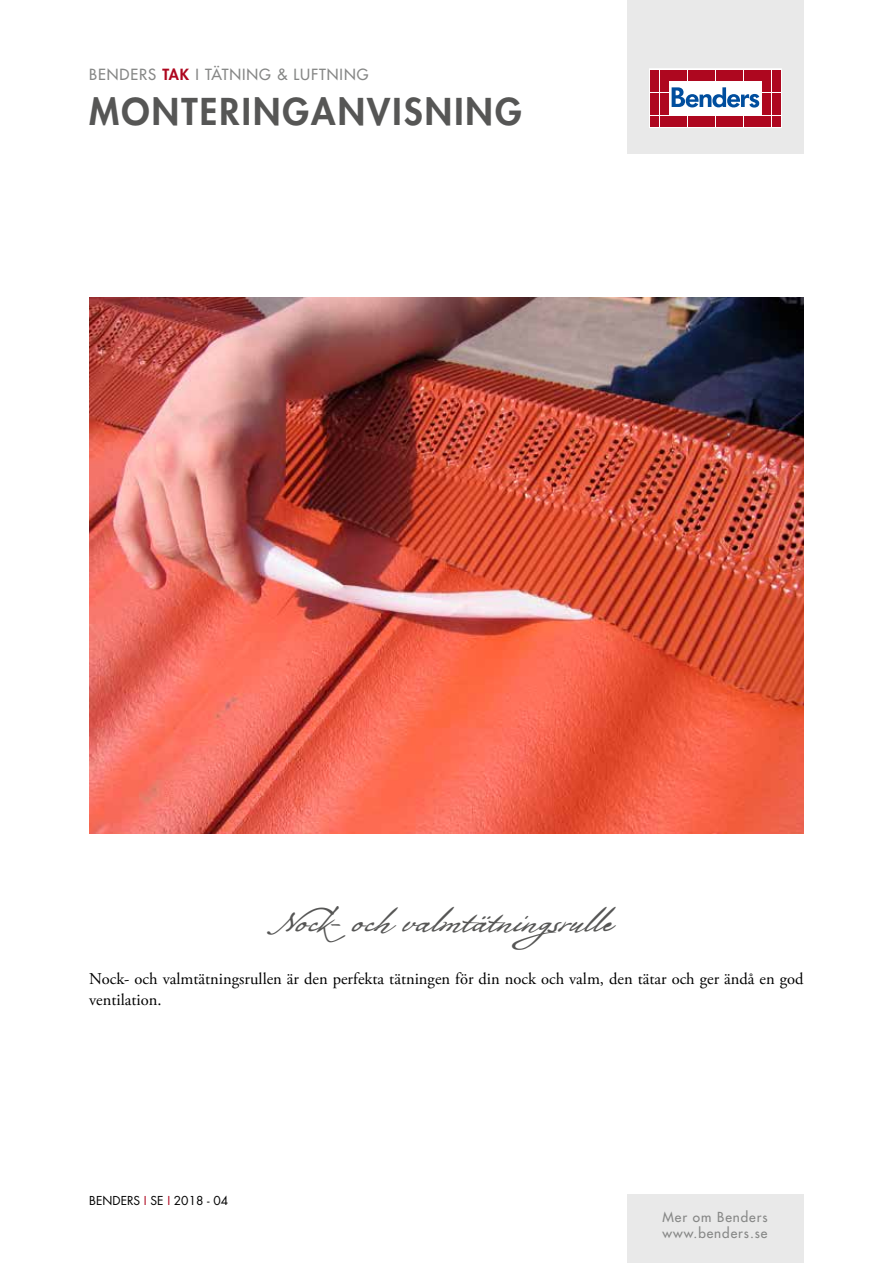
<style>
.page{position:relative;width:893px;height:1263px;background:#fff}
.page>*{position:absolute;margin:0;border:0;box-sizing:border-box;transform-origin:0 0}
.t1{font:800 36px "Futura Std";letter-spacing:.06em;color:#565655}
.t2{font:33px "Bolivar";letter-spacing:.005em;color:#565655}
.t3{font:16.5px/21px "Adobe Garamond Pro";color:#000}
.t4{font:500 15px "Futura Std";letter-spacing:.06em;color:#868786}
.t5{font:500 13.5px/16.2px "Futura Std";letter-spacing:.07em;color:#868786}
.t6{font:12px "Futura Std";color:#000}
.s1{font-weight:800;color:#ae071f}
.s2{color:#ae071f}
</style>
<div class="page">
<div style="left:627px;top:0;width:177px;height:153px;background:#e9e9e9"></div>
<svg style="left:649px;top:69px;width:132px;height:59px;background:#eac2c8"></svg>
<div style="left:651px;top:70px;width:8px;height:10px;background:#ae071f"></div>
<div style="left:660px;top:70px;width:8px;height:10px;background:#ae071f"></div>
<div style="left:651px;top:81px;width:8px;height:11px;background:#ae071f"></div>
<div style="left:660px;top:81px;width:8px;height:11px;background:#ae071f"></div>
<div style="left:651px;top:93px;width:8px;height:10px;background:#ae071f"></div>
<div style="left:660px;top:93px;width:8px;height:10px;background:#ae071f"></div>
<div style="left:651px;top:104px;width:8px;height:11px;background:#ae071f"></div>
<div style="left:660px;top:104px;width:8px;height:11px;background:#ae071f"></div>
<div style="left:651px;top:116px;width:8px;height:10px;background:#ae071f"></div>
<div style="left:660px;top:116px;width:8px;height:10px;background:#ae071f"></div>
<div style="left:669px;top:70px;width:8px;height:10px;background:#ae071f"></div>
<div style="left:679px;top:70px;width:8px;height:10px;background:#ae071f"></div>
<div style="left:688px;top:70px;width:8px;height:10px;background:#ae071f"></div>
<div style="left:697px;top:70px;width:9px;height:10px;background:#ae071f"></div>
<div style="left:707px;top:70px;width:8px;height:10px;background:#ae071f"></div>
<div style="left:716px;top:70px;width:8px;height:10px;background:#ae071f"></div>
<div style="left:725px;top:70px;width:9px;height:10px;background:#ae071f"></div>
<div style="left:735px;top:70px;width:8px;height:10px;background:#ae071f"></div>
<div style="left:744px;top:70px;width:8px;height:10px;background:#ae071f"></div>
<div style="left:753px;top:70px;width:9px;height:10px;background:#ae071f"></div>
<div style="left:669px;top:116px;width:8px;height:10px;background:#ae071f"></div>
<div style="left:679px;top:116px;width:8px;height:10px;background:#ae071f"></div>
<div style="left:688px;top:116px;width:8px;height:10px;background:#ae071f"></div>
<div style="left:697px;top:116px;width:9px;height:10px;background:#ae071f"></div>
<div style="left:707px;top:116px;width:8px;height:10px;background:#ae071f"></div>
<div style="left:716px;top:116px;width:8px;height:10px;background:#ae071f"></div>
<div style="left:725px;top:116px;width:9px;height:10px;background:#ae071f"></div>
<div style="left:735px;top:116px;width:8px;height:10px;background:#ae071f"></div>
<div style="left:744px;top:116px;width:8px;height:10px;background:#ae071f"></div>
<div style="left:753px;top:116px;width:9px;height:10px;background:#ae071f"></div>
<div style="left:763px;top:70px;width:8px;height:10px;background:#ae071f"></div>
<div style="left:772px;top:70px;width:8px;height:10px;background:#ae071f"></div>
<div style="left:763px;top:81px;width:8px;height:11px;background:#ae071f"></div>
<div style="left:772px;top:81px;width:8px;height:11px;background:#ae071f"></div>
<div style="left:763px;top:93px;width:8px;height:10px;background:#ae071f"></div>
<div style="left:772px;top:93px;width:8px;height:10px;background:#ae071f"></div>
<div style="left:763px;top:104px;width:8px;height:11px;background:#ae071f"></div>
<div style="left:772px;top:104px;width:8px;height:11px;background:#ae071f"></div>
<div style="left:763px;top:116px;width:8px;height:10px;background:#ae071f"></div>
<div style="left:772px;top:116px;width:8px;height:10px;background:#ae071f"></div>
<svg style="left:672px;top:87px;width:87px;height:21px;background:#8fb1d4"></svg>
<div style="left:627px;top:1195px;width:177px;height:68px;background:#e9e9e9"></div>
<img style="left:89px;top:298px;width:715px;height:535px">
<p class="t4" style="left:89px;top:65px;width:281px">BENDERS <span class="s1">TAK</span> I TÄTNING &amp; LUFTNING</p>
<h1 class="t1" style="left:89px;top:89px;width:434px">MONTERINGANVISNING</h1>
<h2 class="t2" style="left:280px;top:901px;width:343px">Nock- och valmtätningsrulle</h2>
<p class="t3" style="left:89px;top:968px;width:716px">Nock- och valmtätningsrullen är den perfekta tätningen för din nock och valm, den tätar och ger ändå en god ventilation.</p>
<p class="t6" style="left:89px;top:1193px;width:140px">BENDERS <span class="s2">I</span> SE <span class="s2">I</span> 2018 - 04</p>
<p class="t5" style="left:662px;top:1209px;width:107px">Mer om Benders www.benders.se</p>
</div>
